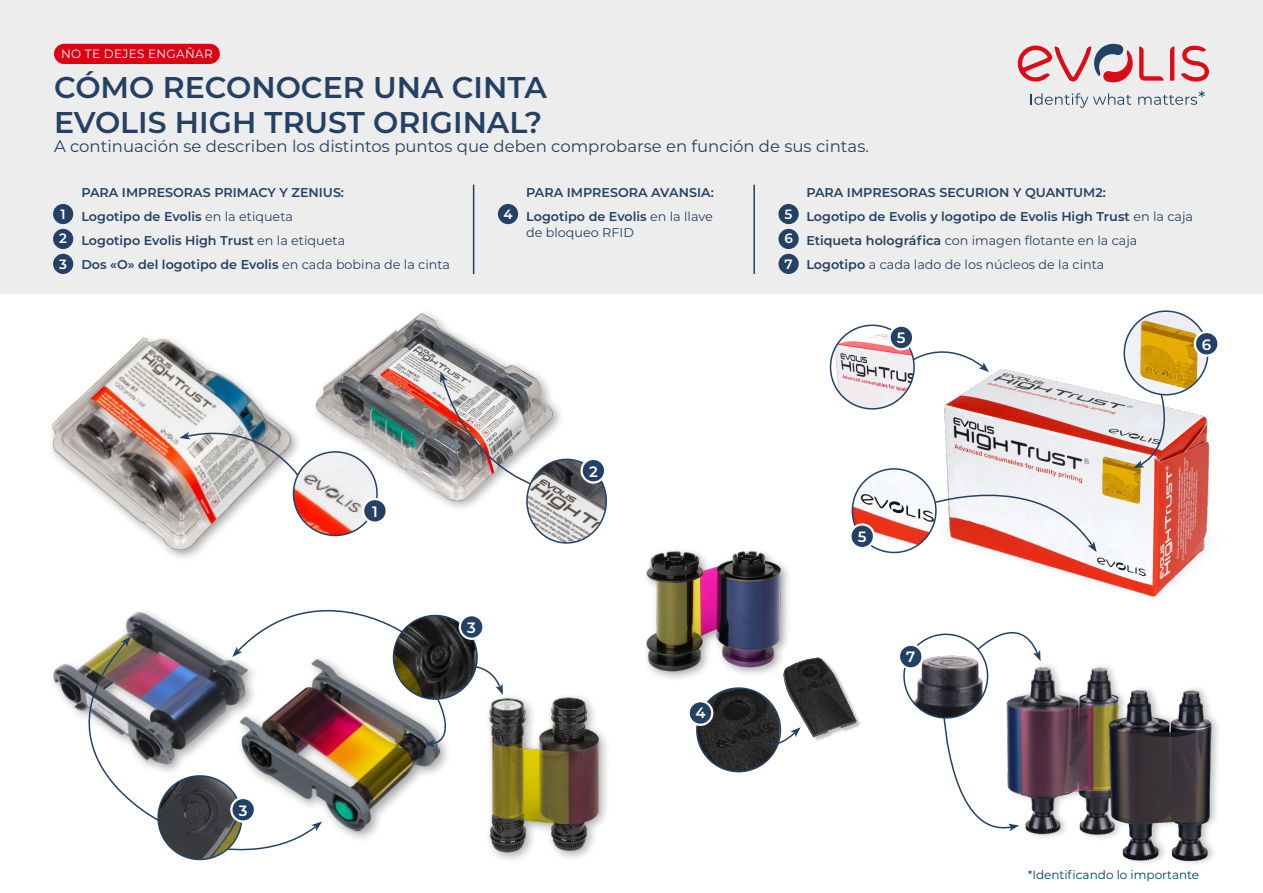
<style>
.page{position:relative;width:1263px;height:893px;background:#fff}
.page>*{position:absolute;margin:0;border:0;box-sizing:border-box;transform-origin:0 0}
.t1{font:600 30px/34.5px "Montserrat";color:#234164}
.t2{font:18px "Montserrat";color:#003e65}
.t3{font:16.5px "Montserrat";color:#234164}
.t4{font:600 15px "Montserrat";color:#fff}
.t5{font:600 13.5px "Montserrat";color:#fff}
.t6{font:600 12.75px/24px "Montserrat";color:#234164}
.t7{font:12.75px "Montserrat";color:#234164}
.t8{font:12px "Montserrat";color:#003e65}
.t9{font:12px "Montserrat";letter-spacing:.025em;color:#fff}
.s1{font-weight:400}
.s2{font-weight:600}
</style>
<div class="page">
<div style="left:0;top:0;width:1263px;height:293px;background:#ededed"></div>
<svg style="left:1031px;top:93px;width:100px;height:15px"></svg>
<svg style="left:1138px;top:95px;width:59px;height:10px"></svg>
<svg style="left:1139px;top:46px;width:24px;height:35px"></svg>
<svg style="left:1170px;top:46px;width:5px;height:35px"></svg>
<svg style="left:1018px;top:44px;width:115px;height:39px"></svg>
<svg style="left:1181px;top:45px;width:28px;height:37px"></svg>
<div style="left:778px;top:254px;width:21px;height:20px;background:#234164;border-radius:50%"></div>
<div style="left:778px;top:229px;width:21px;height:20px;background:#234164;border-radius:50%"></div>
<div style="left:778px;top:204px;width:21px;height:20px;background:#234164;border-radius:50%"></div>
<div style="left:53px;top:254px;width:20px;height:20px;background:#234164;border-radius:50%"></div>
<div style="left:53px;top:229px;width:20px;height:20px;background:#234164;border-radius:50%"></div>
<div style="left:53px;top:204px;width:20px;height:20px;background:#234164;border-radius:50%"></div>
<div style="left:498px;top:204px;width:20px;height:20px;background:#234164;border-radius:50%"></div>
<div style="left:54px;top:44px;width:166px;height:20px;background:#dc0014;border-radius:10px"></div>
<hr style="left:473px;top:185px;width:1px;height:89px;background:#234164">
<hr style="left:753px;top:185px;width:2px;height:89px;background:#234164">
<svg style="left:214px;top:841px;width:73px;height:17px"></svg>
<svg style="left:278px;top:609px;width:126px;height:45px"></svg>
<img style="left:646px;top:550px;width:143px;height:138px">
<img style="left:123px;top:612px;width:155px;height:185px">
<svg style="left:943px;top:718px;width:54px;height:110px"></svg>
<div style="left:785px;top:658px;width:77px;height:84px;background:#000;opacity:.25"></div>
<img style="left:783px;top:655px;width:73px;height:82px">
<img style="left:697px;top:690px;width:83px;height:81px">
<div style="left:696px;top:687px;width:85px;height:85px;border:2px solid #234164;border-radius:50%"></div>
<div style="left:689px;top:701px;width:23px;height:24px;background:#234164;border-radius:50%"></div>
<div style="left:687px;top:700px;width:26px;height:26px;border:2px solid #fff;border-radius:50%"></div>
<img style="left:906px;top:661px;width:81px;height:56px">
<div style="left:903px;top:634px;width:85px;height:85px;border:2px solid #234164;border-radius:50%"></div>
<svg style="left:899px;top:645px;width:23px;height:23px"></svg>
<div style="left:898px;top:644px;width:26px;height:25px;border:2px solid #fff;border-radius:50%"></div>
<img style="left:997px;top:665px;width:120px;height:172px">
<img style="left:1099px;top:688px;width:119px;height:172px">
<img style="left:981px;top:367px;width:226px;height:15px">
<img style="left:852px;top:469px;width:84px;height:83px;border-radius:42px">
<div style="left:852px;top:468px;width:85px;height:85px;border:2px solid #234164;border-radius:50%"></div>
<div style="left:850px;top:524px;width:24px;height:24px;background:#234164;border-radius:50%"></div>
<div style="left:849px;top:523px;width:26px;height:26px;border:2px solid #fff;border-radius:50%"></div>
<div style="left:311px;top:308px;width:254px;height:205px;background:#000;opacity:.35"></div>
<img style="left:327px;top:314px;width:226px;height:187px">
<img style="left:52px;top:293px;width:275px;height:265px">
<svg style="left:179px;top:419px;width:127px;height:67px"></svg>
<img style="left:293px;top:452px;width:84px;height:83px;border-radius:42px">
<div style="left:293px;top:451px;width:85px;height:85px;border:2px solid #234164;border-radius:50%"></div>
<div style="left:363px;top:499px;width:24px;height:24px;background:#234164;border-radius:50%"></div>
<div style="left:362px;top:498px;width:26px;height:26px;border:2px solid #fff;border-radius:50%"></div>
<img style="left:440px;top:372px;width:93px;height:114px">
<img style="left:527px;top:459px;width:79px;height:84px">
<div style="left:526px;top:459px;width:81px;height:85px;border:2px solid #234164;border-radius:50%"></div>
<div style="left:582px;top:459px;width:23px;height:23px;background:#234164;border-radius:50%"></div>
<div style="left:580px;top:458px;width:26px;height:26px;border:2px solid #fff;border-radius:50%"></div>
<img style="left:489px;top:665px;width:163px;height:195px">
<div style="left:235px;top:654px;width:217px;height:189px;background:#000;opacity:.35"></div>
<img style="left:239px;top:657px;width:202px;height:176px">
<svg style="left:424px;top:664px;width:79px;height:83px"></svg>
<img style="left:393px;top:615px;width:84px;height:84px;border-radius:42px">
<div style="left:393px;top:615px;width:85px;height:85px;border:2px solid #234164;border-radius:50%"></div>
<div style="left:460px;top:615px;width:23px;height:24px;background:#234164;border-radius:50%"></div>
<div style="left:459px;top:614px;width:26px;height:26px;border:2px solid #fff;border-radius:50%"></div>
<svg style="left:53px;top:636px;width:108px;height:185px"></svg>
<img style="left:158px;top:776px;width:84px;height:83px;border-radius:42px">
<div style="left:157px;top:775px;width:85px;height:85px;border:2px solid #234164;border-radius:50%"></div>
<div style="left:231px;top:798px;width:24px;height:23px;background:#234164;border-radius:50%"></div>
<div style="left:230px;top:797px;width:26px;height:26px;border:2px solid #fff;border-radius:50%"></div>
<svg style="left:914px;top:351px;width:75px;height:21px"></svg>
<svg style="left:901px;top:382px;width:309px;height:279px"></svg>
<svg style="left:767px;top:727px;width:34px;height:22px"></svg>
<img style="left:834px;top:325px;width:80px;height:84px">
<div style="left:830px;top:325px;width:85px;height:85px;border:2px solid #234164;border-radius:50%"></div>
<div style="left:889px;top:326px;width:24px;height:23px;background:#234164;border-radius:50%"></div>
<div style="left:888px;top:325px;width:26px;height:25px;border:2px solid #fff;border-radius:50%"></div>
<img style="left:1124px;top:311px;width:84px;height:84px;border-radius:42px">
<div style="left:1123px;top:310px;width:85px;height:85px;border:2px solid #234164;border-radius:50%"></div>
<div style="left:1195px;top:332px;width:23px;height:24px;background:#234164;border-radius:50%"></div>
<div style="left:1194px;top:331px;width:25px;height:26px;border:2px solid #fff;border-radius:50%"></div>
<p class="t9" style="left:61px;top:46px;width:153px">NO TE DEJES ENGAÑAR</p>
<h1 class="t1" style="left:54px;top:69px;width:494px">CÓMO RECONOCER UNA CINTA<br>EVOLIS HIGH TRUST ORIGINAL?</h1>
<p class="t3" style="left:54px;top:135px;width:816px">A continuación se describen los distintos puntos que deben comprobarse en función de sus cintas.</p>
<h2 class="t2" style="left:1198px;top:85px;width:8px">*</h2>
<p class="t6" style="left:806px;top:180px;width:388px">PARA IMPRESORAS SECURION Y QUANTUM2:<br>Logotipo de Evolis y logotipo de Evolis High Trust <span class="s1">en la caja<br></span>Etiqueta holográfica <span class="s1">con imagen flotante en la caja</span></p>
<p class="t6" style="left:81px;top:180px;width:370px">PARA IMPRESORAS PRIMACY Y ZENIUS:<br>Logotipo de Evolis <span class="s1">en la etiqueta<br></span>Logotipo Evolis High Trust <span class="s1">en la etiqueta<br></span>Dos «O» del logotipo de Evolis <span class="s1">en cada bobina de la cinta</span></p>
<p class="t6" style="left:526px;top:180px;width:189px">PARA IMPRESORA AVANSIA:<br>Logotipo de Evolis <span class="s1">en la llave</span></p>
<p class="t7" style="left:526px;top:224px;width:109px">de bloqueo RFID</p>
<p class="t5" style="left:61px;top:205px;width:7px">1</p>
<p class="t5" style="left:503px;top:205px;width:11px">4</p>
<p class="t5" style="left:785px;top:205px;width:9px">5</p>
<p class="t5" style="left:59px;top:229px;width:9px">2</p>
<p class="t5" style="left:784px;top:229px;width:10px">6</p>
<p class="t5" style="left:59px;top:254px;width:9px">3</p>
<p class="t7" style="left:806px;top:256px;width:300px"><span class="s2">Logotipo</span> a cada lado de los núcleos de la cinta</p>
<p class="t5" style="left:784px;top:254px;width:10px">7</p>
<p class="t4" style="left:897px;top:327px;width:10px">5</p>
<p class="t4" style="left:1202px;top:334px;width:11px">6</p>
<p class="t4" style="left:239px;top:800px;width:10px">3</p>
<p class="t4" style="left:372px;top:501px;width:7px">1</p>
<p class="t4" style="left:467px;top:617px;width:10px">3</p>
<p class="t4" style="left:589px;top:460px;width:10px">2</p>
<p class="t4" style="left:695px;top:702px;width:12px">4</p>
<p class="t4" style="left:858px;top:526px;width:10px">5</p>
<p class="t4" style="left:906px;top:646px;width:11px">7</p>
<p class="t8" style="left:1028px;top:867px;width:173px">*Identificando lo importante</p>
</div>
